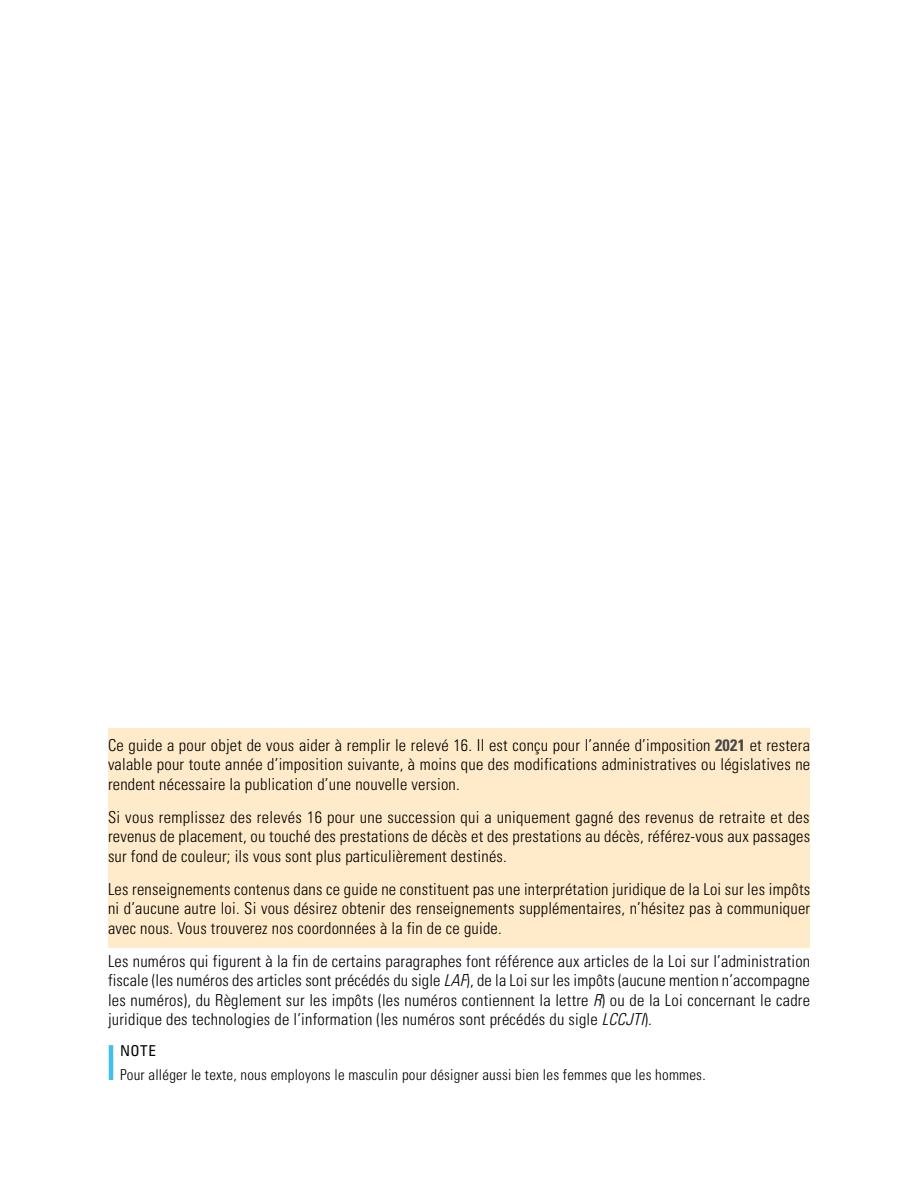
<style>
.page{position:relative;width:918px;height:1188px;background:#fff}
.page>*{position:absolute;margin:0;border:0;box-sizing:border-box;transform-origin:0 0}
.t1{font:300 condensed 16.5px/19.5px "Univers LT Std";letter-spacing:.015em;color:#000;text-align:justify}
.t2{font:300 condensed 15px "Univers LT Std";letter-spacing:.015em;color:#000}
.t3{font:condensed 15px "Univers LT Std";color:#000}
.s1{font-weight:700;color:#474746}
.s2{font-style:italic}
</style>
<div class="page">
<div style="left:108px;top:728px;width:702px;height:75px;background:#ffeaca"></div>
<div style="left:108px;top:800px;width:702px;height:75px;background:#ffeaca"></div>
<div style="left:108px;top:872px;width:702px;height:75px;background:#ffeaca"></div>
<hr style="left:109px;top:1045px;width:4px;height:17px;background:#41c0f0">
<hr style="left:109px;top:1060px;width:4px;height:20px;background:#41c0f0">
<p class="t1" style="left:108px;top:735px;width:704px">Ce guide a pour objet de vous aider à remplir le relevé 16. Il est conçu pour l’année d’imposition <span class="s1">2021</span> et restera valable pour toute année d’imposition suivante, à moins que des modifications administratives ou législatives ne rendent nécessaire la publication d’une nouvelle version.</p>
<p class="t1" style="left:108px;top:807px;width:704px">Si vous remplissez des relevés 16 pour une succession qui a uniquement gagné des revenus de retraite et des revenus de placement, ou touché des prestations de décès et des prestations au décès, référez-vous aux passages sur fond de couleur; ils vous sont plus particulièrement destinés.</p>
<p class="t1" style="left:108px;top:879px;width:704px">Les renseignements contenus dans ce guide ne constituent pas une interprétation juridique de la Loi sur les impôts ni d’aucune autre loi. Si vous désirez obtenir des renseignements supplémentaires, n’hésitez pas à communiquer avec nous. Vous trouverez nos coordonnées à la fin de ce guide.</p>
<p class="t1" style="left:108px;top:951px;width:704px">Les numéros qui figurent à la fin de certains paragraphes font référence aux articles de la Loi sur l’administration fiscale (les numéros des articles sont précédés du sigle <span class="s2">LAF</span>), de la Loi sur les impôts (aucune mention n’accompagne les numéros), du Règlement sur les impôts (les numéros contiennent la lettre <span class="s2">R</span>) ou de la Loi concernant le cadre juridique des technologies de l’information (les numéros sont précédés du sigle <span class="s2">LCCJTI</span>).</p>
<p class="t3" style="left:120px;top:1041px;width:38px">NOTE</p>
<p class="t2" style="left:120px;top:1066px;width:585px">Pour alléger le texte, nous employons le masculin pour désigner aussi bien les femmes que les hommes.</p>
</div>
